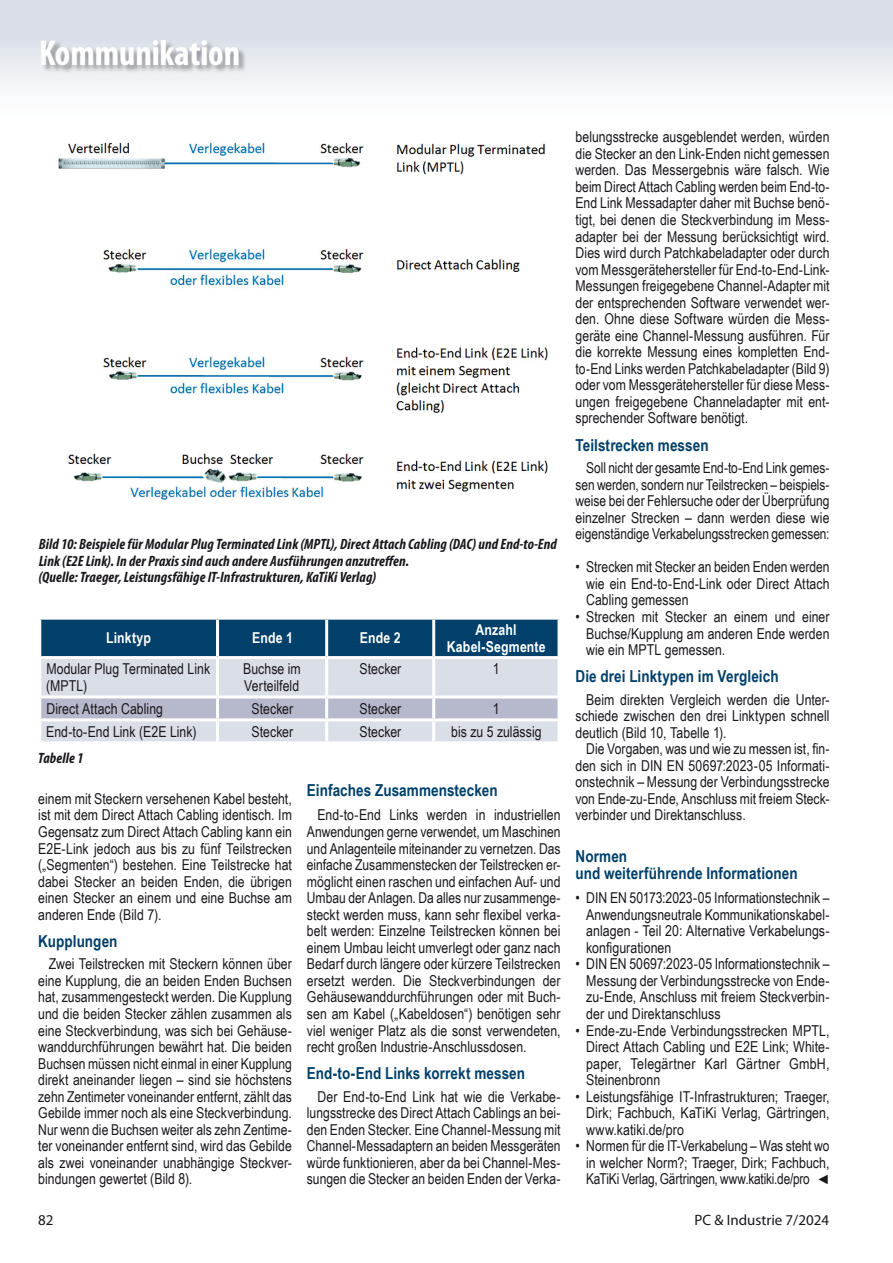
<style>
.page{position:relative;width:893px;height:1263px;background:#fff}
.page>*{position:absolute;margin:0;border:0;box-sizing:border-box;transform-origin:0 0}
.t1{font:700 condensed 36px "Myriad Pro";letter-spacing:-.005em;color:#fff}
.t2{font:700 16.5px/16.5px "Arial Narrow";letter-spacing:.005em;color:#00406a}
.t3{font:15px/16.5px "Arial Narrow";color:#1a171c;text-align:justify}
.t4{font:italic 700 condensed 15px/16.5px "Myriad Pro";letter-spacing:.005em;color:#1a171c}
.t5{font:700 15px/16.5px "Arial Narrow";letter-spacing:.01em;color:#fff;text-align:center}
.t6{font:15px "Myriad Pro";color:#1a171c}
.s1{font-family:"Arial";font-style:italic;font-size:13.5px}
</style>
<div class="page">
<div style="left:0;top:0;width:893px;height:128px;background:linear-gradient(to bottom,#d2d8e2,#fff)"></div>
<div style="left:41px;top:41px;width:206px;height:33px;background:#1a171c;opacity:.4"></div>
<svg style="left:41px;top:620px;width:517px;height:121px;background:#8ea5ba"></svg>
<hr style="left:216px;top:620px;width:3px;height:36px;background:#fff">
<hr style="left:325px;top:620px;width:3px;height:36px;background:#fff">
<hr style="left:432px;top:620px;width:3px;height:36px;background:#fff">
<hr style="left:38px;top:656px;width:180px;height:3px;background:#fff">
<hr style="left:218px;top:656px;width:109px;height:3px;background:#fff">
<hr style="left:216px;top:659px;width:3px;height:36px;background:#fff">
<hr style="left:327px;top:656px;width:107px;height:3px;background:#fff">
<hr style="left:325px;top:659px;width:3px;height:36px;background:#fff">
<hr style="left:434px;top:656px;width:127px;height:3px;background:#fff">
<hr style="left:432px;top:659px;width:3px;height:36px;background:#fff">
<hr style="left:38px;top:695px;width:180px;height:3px;background:#fff">
<hr style="left:218px;top:695px;width:109px;height:3px;background:#fff">
<hr style="left:216px;top:698px;width:3px;height:20px;background:#fff">
<hr style="left:327px;top:695px;width:107px;height:3px;background:#fff">
<hr style="left:325px;top:698px;width:3px;height:20px;background:#fff">
<hr style="left:434px;top:695px;width:127px;height:3px;background:#fff">
<hr style="left:432px;top:698px;width:3px;height:20px;background:#fff">
<hr style="left:38px;top:718px;width:180px;height:3px;background:#fff">
<hr style="left:218px;top:718px;width:109px;height:3px;background:#fff">
<hr style="left:216px;top:721px;width:3px;height:20px;background:#fff">
<hr style="left:327px;top:718px;width:107px;height:3px;background:#fff">
<hr style="left:325px;top:721px;width:3px;height:20px;background:#fff">
<hr style="left:434px;top:718px;width:127px;height:3px;background:#fff">
<hr style="left:432px;top:721px;width:3px;height:20px;background:#fff">
<img style="left:58px;top:141px;width:492px;height:363px">
<h1 class="t1" style="left:39px;top:30px;width:203px">Kommunikation</h1>
<p class="t4" style="left:38px;top:536px;width:520px">Bild 10: Beispiele für Modular Plug Terminated Link (MPTL), Direct Attach Cabling (DAC) und End-to-End<br>Link (E2E Link). In der Praxis sind auch andere Ausführungen anzutreffen.<br>(Quelle: Traeger, Leistungsfähige IT-Infrastrukturen, KaTiKi Verlag)</p>
<p class="t5" style="left:106px;top:629px;width:46px">Linktyp</p>
<p class="t5" style="left:252px;top:629px;width:42px">Ende 1</p>
<p class="t5" style="left:360px;top:629px;width:42px">Ende 2</p>
<p class="t5" style="left:447px;top:621px;width:100px">Anzahl<br>Kabel-Segmente</p>
<p class="t3" style="left:46px;top:660px;width:166px">Modular Plug Terminated Link (MPTL)</p>
<p class="t3" style="left:243px;top:660px;width:59px">Buchse im<br>Verteilfeld</p>
<p class="t3" style="left:360px;top:660px;width:43px">Stecker</p>
<p class="t3" style="left:493px;top:660px;width:8px">1</p>
<p class="t3" style="left:46px;top:700px;width:118px">Direct Attach Cabling</p>
<p class="t3" style="left:252px;top:700px;width:43px">Stecker</p>
<p class="t3" style="left:360px;top:700px;width:43px">Stecker</p>
<p class="t3" style="left:493px;top:700px;width:8px">1</p>
<p class="t3" style="left:46px;top:723px;width:152px">End-to-End Link (E2E Link)</p>
<p class="t3" style="left:252px;top:723px;width:43px">Stecker</p>
<p class="t3" style="left:360px;top:723px;width:43px">Stecker</p>
<p class="t3" style="left:451px;top:723px;width:92px">bis zu 5 zulässig</p>
<p class="t4" style="left:38px;top:750px;width:47px">Tabelle 1</p>
<p class="t3" style="left:38px;top:790px;width:255px">einem mit Steckern versehenen Kabel besteht, ist mit dem Direct Attach Cabling identisch. Im Gegensatz zum Direct Attach Cabling kann ein E2E-Link jedoch aus bis zu fünf Teilstrecken („Segmenten“) bestehen. Eine Teilstrecke hat dabei Stecker an beiden Enden, die übrigen einen Stecker an einem und eine Buchse am anderen Ende (Bild 7).</p>
<p class="t2" style="left:38px;top:932px;width:81px">Kupplungen</p>
<p class="t3" style="left:38px;top:955px;width:255px;text-indent:11px">Zwei Teilstrecken mit Steckern können über eine Kupplung, die an beiden Enden Buchsen hat, zusammengesteckt werden. Die Kupplung und die beiden Stecker zählen zusammen als eine Steckverbindung, was sich bei Gehäuse&shy;wanddurchführungen bewährt hat. Die beiden Buchsen müssen nicht einmal in einer Kupplung direkt aneinander liegen – sind sie höchstens zehn Zentimeter voneinander entfernt, zählt das Gebilde immer noch als eine Steckverbindung.<br>Nur wenn die Buchsen weiter als zehn Zentime&shy;ter voneinander entfernt sind, wird das Gebilde als zwei voneinander unabhängige Steckver&shy;bindungen gewertet (Bild 8).</p>
<p class="t2" style="left:307px;top:781px;width:192px">Einfaches Zusammenstecken</p>
<p class="t3" style="left:307px;top:806px;width:255px;text-indent:11px">End-to-End Links werden in industriellen Anwendungen gerne verwendet, um Maschinen und Anlagenteile miteinander zu vernetzen. Das einfache Zusammenstecken der Teilstrecken er&shy;möglicht einen raschen und einfachen Auf- und Umbau der Anlagen. Da alles nur zusammenge&shy;steckt werden muss, kann sehr flexibel verka&shy;belt werden: Einzelne Teilstrecken können bei einem Umbau leicht umverlegt oder ganz nach Bedarf durch längere oder kürzere Teilstrecken ersetzt werden. Die Steckverbindungen der Gehäusewanddurchführungen oder mit Buch&shy;sen am Kabel („Kabeldosen“) benötigen sehr viel weniger Platz als die sonst verwendeten, recht großen Industrie-Anschlussdosen.</p>
<p class="t2" style="left:307px;top:1064px;width:220px">End-to-End Links korrekt messen</p>
<p class="t3" style="left:307px;top:1087px;width:255px;text-indent:11px">Der End-to-End Link hat wie die Verkabe&shy;lungsstrecke des Direct Attach Cablings an bei&shy;den Enden Stecker. Eine Channel-Messung mit Channel-Messadaptern an beiden Messgeräten würde funktionieren, aber da bei Channel-Mes&shy;sungen die Stecker an beiden Enden der Verka-</p>
<p class="t3" style="left:576px;top:128px;width:256px">belungsstrecke ausgeblendet werden, würden die Stecker an den Link-Enden nicht gemessen werden. Das Messergebnis wäre falsch. Wie beim Direct Attach Cabling werden beim End-to-End Link Messadapter daher mit Buchse benö&shy;tigt, bei denen die Steckverbindung im Mess&shy;adapter bei der Messung berücksichtigt wird.<br>Dies wird durch Patchkabeladapter oder durch vom Messgerätehersteller für End-to-End-Link-Messungen freigegebene Channel-Adapter mit der entsprechenden Software verwendet wer&shy;den. Ohne diese Software würden die Mess&shy;geräte eine Channel-Messung ausführen. Für die korrekte Messung eines kompletten End&shy;to-End Links werden Patchkabeladapter (Bild 9) oder vom Messgerätehersteller für diese Mess&shy;ungen freigegebene Channeladapter mit ent&shy;sprechender Software benötigt.</p>
<p class="t2" style="left:576px;top:436px;width:135px">Teilstrecken messen</p>
<p class="t3" style="left:576px;top:459px;width:255px;text-indent:11px">Soll nicht der gesamte End-to-End Link gemes&shy;sen werden, sondern nur Teilstrecken – beispiels&shy;weise bei der Fehlersuche oder der Überprüfung einzelner Strecken – dann werden diese wie eigenständige Verkabelungsstrecken gemessen:</p>
<p class="t3" style="left:586px;top:558px;width:245px;text-indent:-11px">• Strecken mit Stecker an beiden Enden werden wie ein End-to-End-Link oder Direct Attach Cabling gemessen</p>
<p class="t3" style="left:586px;top:608px;width:245px;text-indent:-11px">• Strecken mit Stecker an einem und einer Buchse/Kupplung am anderen Ende werden wie ein MPTL gemessen.</p>
<p class="t2" style="left:576px;top:667px;width:205px">Die drei Linktypen im Vergleich</p>
<p class="t3" style="left:576px;top:691px;width:255px;text-indent:11px">Beim direkten Vergleich werden die Unter&shy;schiede zwischen den drei Linktypen schnell deutlich (Bild 10, Tabelle 1).</p>
<p class="t3" style="left:576px;top:740px;width:255px;text-indent:11px">Die Vorgaben, was und wie zu messen ist, fin&shy;den sich in DIN EN 50697:2023-05 Informati&shy;onstechnik – Messung der Verbindungsstrecke von Ende-zu-Ende, Anschluss mit freiem Steck&shy;verbinder und Direktanschluss.</p>
<p class="t2" style="left:576px;top:848px;width:224px">Normen<br>und weiterführende Informationen</p>
<p class="t3" style="left:586px;top:889px;width:245px;text-indent:-11px">• DIN EN 50173:2023-05 Informationstechnik – Anwendungsneutrale Kommunikationskabel&shy;anlagen - Teil 20: Alternative Verkabelungs&shy;konfigurationen</p>
<p class="t3" style="left:586px;top:955px;width:245px;text-indent:-11px">• DIN EN 50697:2023-05 Informationstechnik – Messung der Verbindungsstrecke von Ende&shy;zu-Ende, Anschluss mit freiem Steckverbin&shy;der und Direktanschluss</p>
<p class="t3" style="left:586px;top:1021px;width:245px;text-indent:-11px">• Ende-zu-Ende Verbindungsstrecken MPTL, Direct Attach Cabling und E2E Link; White&shy;paper, Telegärtner Karl Gärtner GmbH, Steinenbronn</p>
<p class="t3" style="left:586px;top:1087px;width:245px;text-indent:-11px">• Leistungsfähige IT-Infrastrukturen; Traeger, Dirk; Fachbuch, KaTiKi Verlag, Gärtringen, www.katiki.de/pro</p>
<p class="t3" style="left:586px;top:1137px;width:245px;text-indent:-11px">• Normen für die IT-Verkabelung – Was steht wo in welcher Norm?; Traeger, Dirk; Fachbuch, KaTiKi Verlag, Gärtringen, www.katiki.de/pro <span class="s1">◄</span></p>
<p class="t6" style="left:38px;top:1210px;width:17px">82</p>
<p class="t6" style="left:694px;top:1210px;width:136px">PC &amp; Industrie 7/2024</p>
</div>
